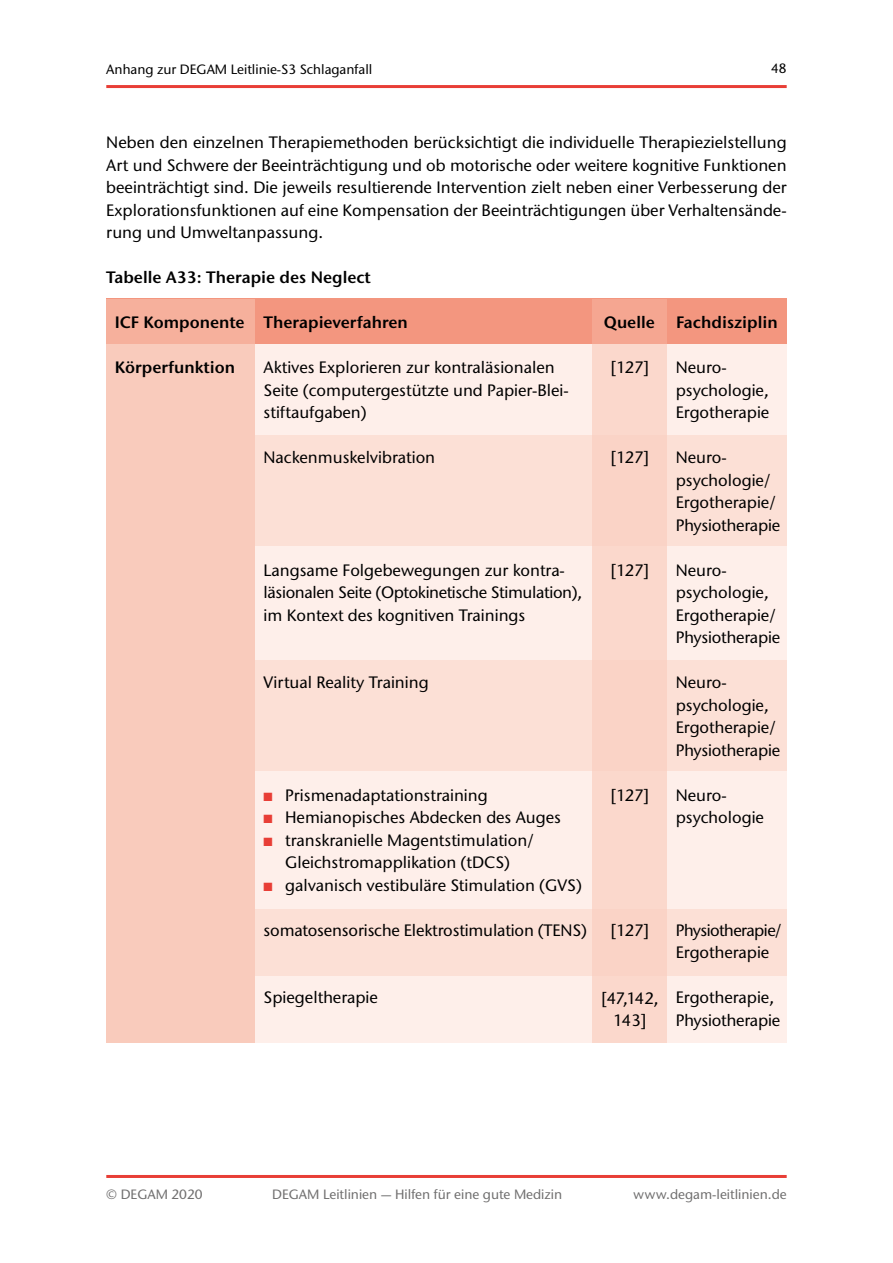
<style>
.page{position:relative;width:893px;height:1263px;background:#fff}
.page>*{position:absolute;margin:0;border:0;box-sizing:border-box;transform-origin:0 0}
.t1{font:500 16.5px/22.5px "Stone Sans ITC Std";color:#000}
.t2{font:600 16.5px "Stone Sans ITC Pro";color:#000}
.t3{font:500 16.5px/22.5px "Stone Sans ITC Std";letter-spacing:-.03em;color:#000}
.t4{font:500 13.5px "Stone Sans ITC Std";color:#706f6f}
.t5{font:500 13.5px "Stone Sans ITC Std";color:#000}
.s1{color:#e83e36}
</style>
<div class="page">
<div style="left:106px;top:344px;width:681px;height:698px;background:#feefea"></div>
<div style="left:106px;top:299px;width:681px;height:45px;background:#f3967f"></div>
<div style="left:106px;top:299px;width:149px;height:743px;background:#f9cbbc"></div>
<svg style="left:593px;top:299px;width:74px;height:743px;background:#fad3c6"></svg>
<div style="left:255px;top:435px;width:532px;height:111px;background:linear-gradient(to right,#fce0d7,#fbdcd1)"></div>
<div style="left:255px;top:660px;width:532px;height:111px;background:linear-gradient(to right,#fce0d7,#fbdcd1)"></div>
<div style="left:255px;top:909px;width:532px;height:67px;background:linear-gradient(to right,#fce0d7,#fbdcd1)"></div>
<hr style="left:106px;top:85px;width:681px;height:3px;background:#e83e36">
<hr style="left:106px;top:1175px;width:681px;height:3px;background:#e83e36">
<p class="t5" style="left:106px;top:61px;width:268px">Anhang zur DEGAM Leitlinie-S3 Schlaganfall</p>
<p class="t5" style="left:771px;top:60px;width:17px">48</p>
<p class="t1" style="left:106px;top:131px;width:682px;text-align:justify">Neben den einzelnen Therapiemethoden berücksichtigt die individuelle Therapiezielstellung Art und Schwere der Beeinträchtigung und ob motorische oder weitere kognitive Funktionen beeinträchtigt sind. Die jeweils resultierende Intervention zielt neben einer Verbesserung der Explorationsfunktionen auf eine Kompensation der Beeinträchtigungen über Verhaltensände&shy;rung und Umweltanpassung.</p>
<p class="t2" style="left:106px;top:267px;width:266px">Tabelle A33: Therapie des Neglect</p>
<p class="t2" style="left:115px;top:312px;width:295px">ICF Komponente Therapieverfahren</p>
<p class="t2" style="left:604px;top:312px;width:52px">Quelle</p>
<p class="t2" style="left:676px;top:312px;width:103px">Fachdisziplin</p>
<p class="t2" style="left:115px;top:357px;width:122px">Körperfunktion</p>
<p class="t1" style="left:264px;top:356px;width:307px">Aktives Explorieren zur kontraläsionalen<br>Seite (computergestützte und Papier-Blei&shy;stiftaufgaben)</p>
<p class="t1" style="left:264px;top:446px;width:173px">Nackenmuskelvibration</p>
<p class="t1" style="left:611px;top:356px;width:39px">[127]</p>
<p class="t1" style="left:676px;top:356px;width:95px">Neuro&shy;psychologie,<br>Ergotherapie</p>
<p class="t1" style="left:676px;top:446px;width:106px">Neuro&shy;psychologie/<br>Ergotherapie/<br>Physiotherapie</p>
<p class="t1" style="left:676px;top:559px;width:106px">Neuro&shy;psychologie,<br>Ergotherapie/<br>Physiotherapie</p>
<p class="t1" style="left:676px;top:671px;width:106px">Neuro&shy;psychologie,<br>Ergotherapie/<br>Physiotherapie</p>
<p class="t1" style="left:676px;top:784px;width:90px">Neuro&shy;psychologie</p>
<p class="t1" style="left:611px;top:446px;width:39px">[127]</p>
<p class="t1" style="left:264px;top:559px;width:320px">Langsame Folgebewegungen zur kontra&shy;läsionalen Seite (Optokinetische Stimulation), im Kontext des kognitiven Trainings</p>
<p class="t1" style="left:611px;top:559px;width:39px">[127]</p>
<p class="t1" style="left:264px;top:671px;width:166px">Virtual Reality Training</p>
<p class="t1" style="left:264px;top:784px;width:226px"><span class="s1">■</span> Prismenadaptationstraining</p>
<p class="t1" style="left:264px;top:806px;width:299px"><span class="s1">■</span> Hemianopisches Abdecken des Auges</p>
<p class="t1" style="left:264px;top:829px;width:272px;text-align:center"><span class="s1">■</span> transkranielle Magentstimulation/<br>Gleichstromapplikation (tDCS)</p>
<p class="t1" style="left:264px;top:874px;width:320px"><span class="s1">■</span> galvanisch vestibuläre Stimulation (GVS)</p>
<p class="t1" style="left:264px;top:919px;width:325px">somatosensorische Elektrostimulation (TENS)</p>
<p class="t1" style="left:611px;top:784px;width:39px">[127]</p>
<p class="t3" style="left:676px;top:919px;width:107px">Physiotherapie/<br>Ergotherapie</p>
<p class="t1" style="left:676px;top:986px;width:106px">Ergotherapie,<br>Physiotherapie</p>
<p class="t1" style="left:611px;top:919px;width:39px">[127]</p>
<p class="t1" style="left:264px;top:986px;width:116px">Spiegeltherapie</p>
<p class="t1" style="left:601px;top:986px;width:59px;text-align:center">[47,142,<br>143]</p>
<p class="t4" style="left:106px;top:1186px;width:98px">© DEGAM 2020</p>
<p class="t4" style="left:272px;top:1186px;width:292px">DEGAM Leitlinien — Hilfen für eine gute Medizin</p>
<p class="t4" style="left:633px;top:1186px;width:155px">www.degam-leitlinien.de</p>
</div>
